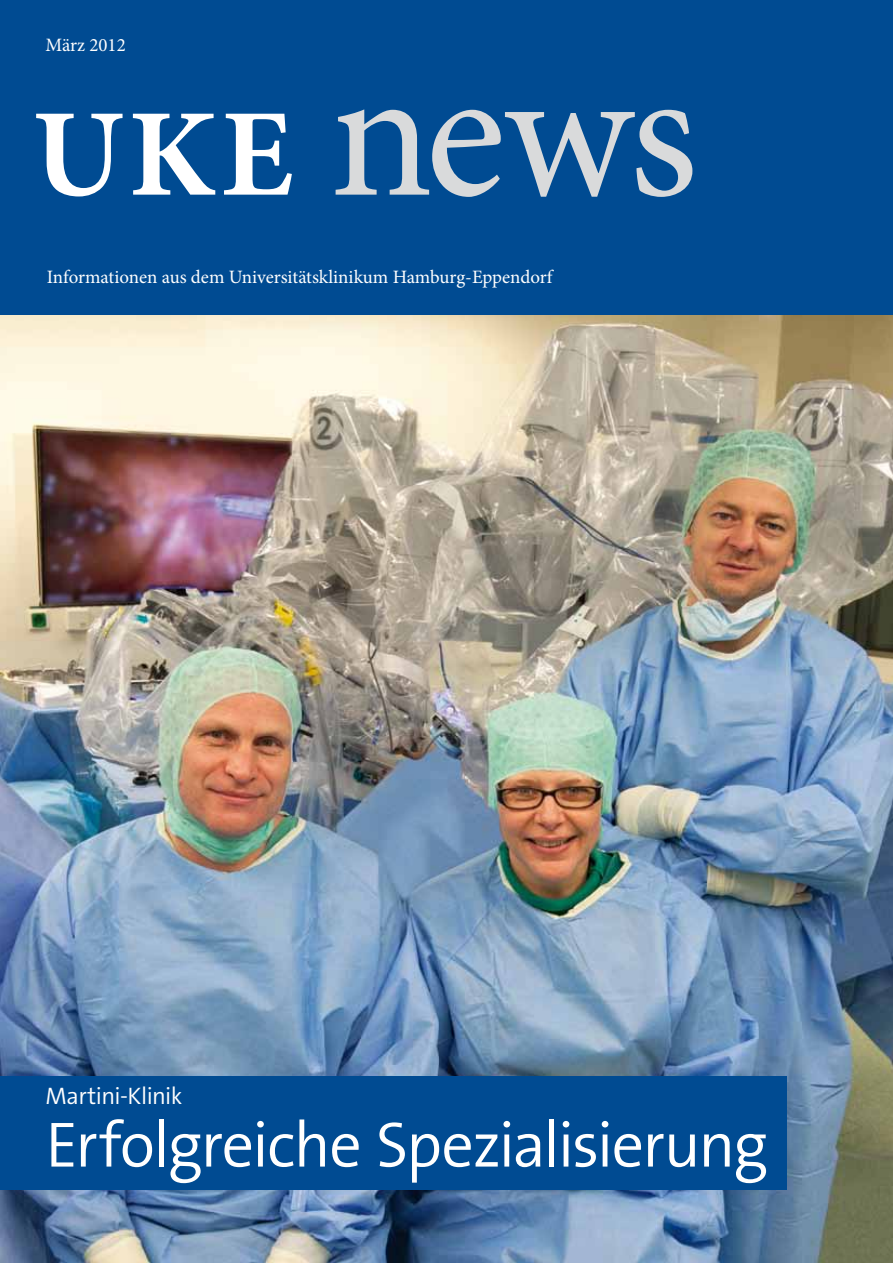
<style>
.page{position:relative;width:893px;height:1263px;background:#fff}
.page>*{position:absolute;margin:0;border:0;box-sizing:border-box;transform-origin:0 0}
.t1{font:189px "Minion Pro";color:#d9dadb}
.t2{font:300 64.5px "The Sans Os F";letter-spacing:-.03em;color:#fff}
.t3{font:300 24px "The Sans Os F";letter-spacing:-.03em;color:#fff}
.t4{font:18.9px "Minion Pro";letter-spacing:-.005em;color:#fff}
.s1{font-weight:700;font-size:124.5px;color:#fff}
</style>
<div class="page">
<img style="left:0;top:315px;width:893px;height:948px">
<div style="left:0;top:0;width:893px;height:315px;background:#004b92"></div>
<div style="left:0;top:1076px;width:787px;height:114px;background:#004b92"></div>
<p class="t4" style="left:46px;top:32px;width:82px">März 2012</p>
<h1 class="t1" style="left:33px;top:8px;width:667px"><span class="s1">UKE</span> news</h1>
<p class="t4" style="left:47px;top:265px;width:507px">Informationen aus dem Universitätsklinikum Hamburg-Eppendorf</p>
<p class="t3" style="left:46px;top:1080px;width:138px">Martini-Klinik</p>
<h2 class="t2" style="left:46px;top:1103px;width:724px">Erfolgreiche Spezialisierung</h2>
</div>
